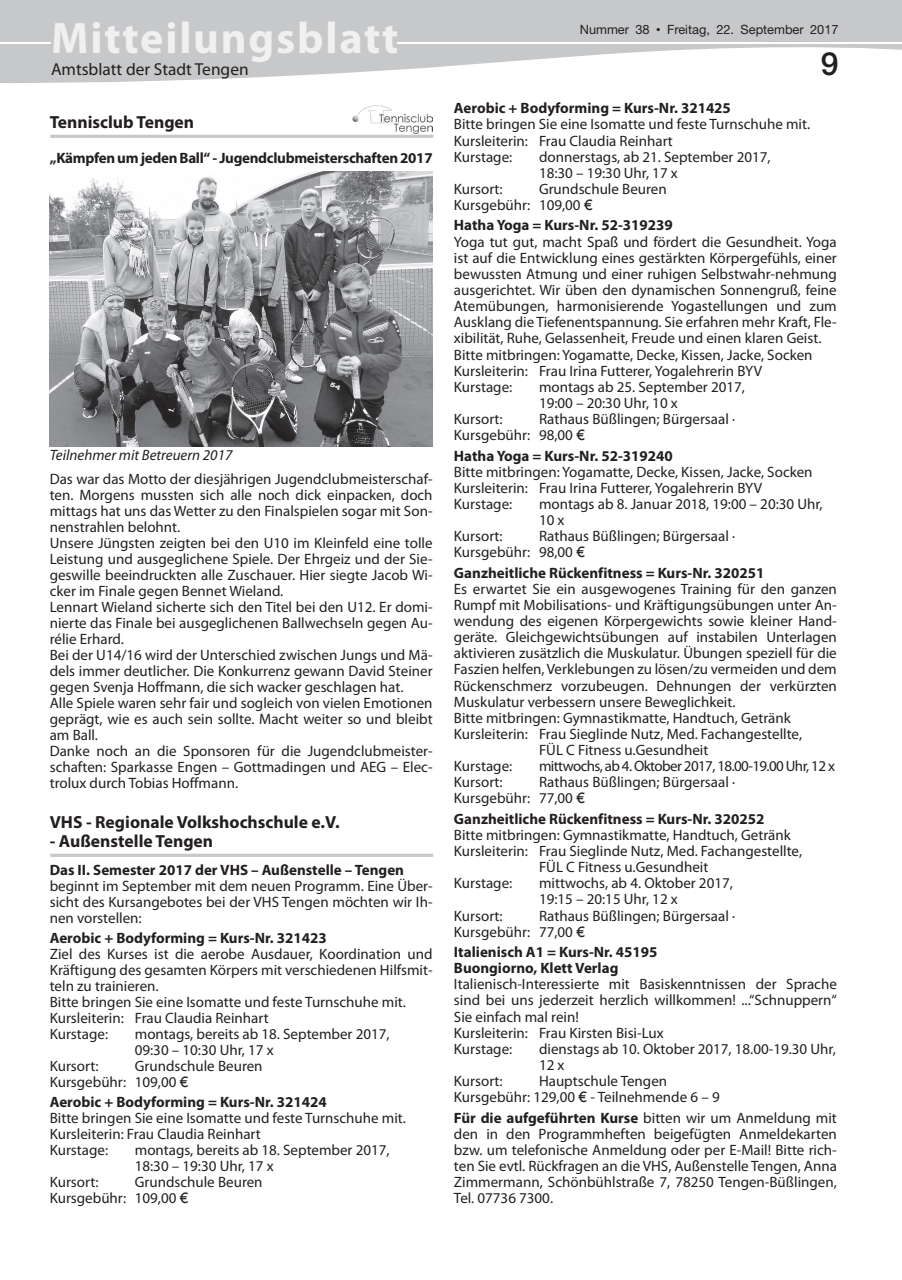
<style>
.page{position:relative;width:902px;height:1280px;background:#fff}
.page>*{position:absolute;margin:0;border:0;box-sizing:border-box;transform-origin:0 0}
.t1{font:700 44.25px "Myriad Pro";letter-spacing:.04em;color:#f0f0f1}
.t2{font:500 31.95px "Helvetica Neue";color:#231f20}
.t3{font:700 17.55px "Myriad Pro";color:#231f20}
.t4{font:17.4px "Myriad Pro";color:#231f20}
.t5{font:15px/16px "Myriad Pro";color:#231f20}
.t6{font:700 15px/16.2px "Myriad Pro";color:#231f20}
.t7{font:700 15px "Myriad Pro";letter-spacing:-.02em;color:#231f20}
.t8{font:15px "Myriad Pro";letter-spacing:-.04em;color:#231f20}
.t9{font:italic 15px "Myriad Pro";color:#231f20}
.t10{font:12.75px "Helvetica Neue";color:#231f20}
.s1{font-size:12.9px}
.s2{font-family:"M Twentieth Century";font-weight:500}
.s3{font-family:"Gill Sans"}
.s4{font-weight:700}
</style>
<div class="page">
<svg style="left:1px;top:0;width:900px;height:83px;fill:#c7c8ca"></svg>
<svg style="left:0;top:0;width:1px;height:83px"></svg>
<div style="left:53px;top:22px;width:344px;height:40px;background:#c7c8ca"></div>
<hr style="left:0;top:42px;width:51px;height:1px;background:#fff">
<hr style="left:397px;top:42px;width:504px;height:1px;background:#fff">
<hr style="left:50px;top:135px;width:383px;height:3px;background:#c7c8ca">
<img style="left:352px;top:105px;width:80px;height:28px">
<img style="left:50px;top:171px;width:382px;height:275px">
<hr style="left:50px;top:854px;width:383px;height:3px;background:#c7c8ca">
<h1 class="t1" style="left:51px;top:9px;width:349px">Mitteilungsblatt</h1>
<p class="t10" style="left:579px;top:22px;width:260px">Nummer <span class="s1">38</span> <span class="s2">•</span> Freitag, 22. September 2017</p>
<p class="t4" style="left:51px;top:59px;width:199px">Amtsblatt der Stadt Tengen</p>
<h2 class="t2" style="left:820px;top:45px;width:19px">9</h2>
<p class="t3" style="left:50px;top:110px;width:146px">Tennisclub Tengen</p>
<p class="t7" style="left:50px;top:148px;width:384px">„Kämpfen um jeden Ball“ - Jugendclubmeisterschaften 2017</p>
<p class="t9" style="left:50px;top:445px;width:184px">Teilnehmer mit Betreuern 2017</p>
<p class="t5" style="left:50px;top:471px;width:384px">Das war das Motto der diesjährigen Jugendclubmeisterschaf&shy;ten. Morgens mussten sich alle noch dick einpacken, doch mittags hat uns das Wetter zu den Finalspielen sogar mit Son&shy;nenstrahlen belohnt.<br>Unsere Jüngsten zeigten bei den U10 im Kleinfeld eine tolle Leistung und ausgeglichene Spiele. Der Ehrgeiz und der Sie&shy;geswille beeindruckten alle Zuschauer. Hier siegte Jacob Wi&shy;cker im Finale gegen Bennet Wieland.<br>Lennart Wieland sicherte sich den Titel bei den U12. Er domi&shy;nierte das Finale bei ausgeglichenen Ballwechseln gegen Au&shy;rélie Erhard.<br>Bei der U14/16 wird der Unterschied zwischen Jungs und Mä&shy;dels immer deutlicher. Die Konkurrenz gewann David Steiner gegen Svenja Hoffmann, die sich wacker geschlagen hat.<br>Alle Spiele waren sehr fair und sogleich von vielen Emotionen geprägt, wie es auch sein sollte. Macht weiter so und bleibt am Ball.<br>Danke noch an die Sponsoren für die Jugendclubmeister&shy;schaften: Sparkasse Engen – Gottmadingen und AEG – Elec&shy;trolux durch Tobias Hoffmann.</p>
<p class="t3" style="left:50px;top:810px;width:291px">VHS - Regionale Volkshochschule e.V.</p>
<p class="t3" style="left:50px;top:829px;width:165px">- Außenstelle Tengen</p>
<p class="t6" style="left:50px;top:861px;width:356px">Das II. Semester 2017 der VHS – Außenstelle – Tengen</p>
<p class="t5" style="left:50px;top:877px;width:384px;text-align:justify">beginnt im September mit dem neuen Programm. Eine Über&shy;sicht des Kursangebotes bei der VHS Tengen möchten wir Ih&shy;nen vorstellen:</p>
<p class="t6" style="left:50px;top:929px;width:278px">Aerobic + Bodyforming = Kurs-Nr. 321423</p>
<p class="t5" style="left:50px;top:946px;width:384px">Ziel des Kurses ist die aerobe Ausdauer, Koordination und Kräftigung des gesamten Körpers mit verschiedenen Hilfsmit&shy;teln zu trainieren.<br>Bitte bringen Sie eine Isomatte und feste Turnschuhe mit.<br>Kursleiterin: Frau Claudia Reinhart<br>Kurstage:</p>
<p class="t5" style="left:135px;top:1026px;width:256px">montags, bereits ab 18. September 2017,<br>09:30 – 10:30 Uhr, 17 x</p>
<p class="t5" style="left:50px;top:1058px;width:214px;text-indent:85px">Grundschule Beuren<br>Kursgebühr: 109,00 <span class="s3">€</span></p>
<p class="t6" style="left:50px;top:1094px;width:278px">Aerobic + Bodyforming = Kurs-Nr. 321424</p>
<p class="t5" style="left:50px;top:1110px;width:358px">Bitte bringen Sie eine Isomatte und feste Turnschuhe mit.<br>Kursleiterin: Frau Claudia Reinhart<br>Kurstage:</p>
<p class="t5" style="left:50px;top:1058px;width:50px">Kursort:</p>
<p class="t5" style="left:135px;top:1142px;width:256px">montags, bereits ab 18. September 2017,<br>18:30 – 19:30 Uhr, 17 x</p>
<p class="t5" style="left:50px;top:1174px;width:214px;text-indent:85px">Grundschule Beuren<br>Kursgebühr: 109,00 <span class="s3">€</span></p>
<p class="t5" style="left:50px;top:1174px;width:50px">Kursort:</p>
<p class="t6" style="left:454px;top:100px;width:278px">Aerobic + Bodyforming = Kurs-Nr. 321425</p>
<p class="t5" style="left:454px;top:116px;width:358px">Bitte bringen Sie eine Isomatte und feste Turnschuhe mit.<br>Kursleiterin: Frau Claudia Reinhart<br>Kurstage:</p>
<p class="t5" style="left:539px;top:148px;width:233px">donnerstags, ab 21. September 2017,<br>18:30 – 19:30 Uhr, 17 x</p>
<p class="t5" style="left:454px;top:181px;width:214px;text-indent:85px">Grundschule Beuren<br>Kursgebühr: 109,00 <span class="s3">€</span></p>
<p class="t6" style="left:454px;top:217px;width:220px">Hatha Yoga = Kurs-Nr. 52-319239</p>
<p class="t5" style="left:454px;top:233px;width:384px">Yoga tut gut, macht Spaß und fördert die Gesundheit. Yoga ist auf die Entwicklung eines gestärkten Körpergefühls, einer bewussten Atmung und einer ruhigen Selbstwahr-nehmung ausgerichtet. Wir üben den dynamischen Sonnengruß, feine Atemübungen, harmonisierende Yogastellungen und zum Ausklang die Tiefenentspannung. Sie erfahren mehr Kraft, Fle&shy;xibilität, Ruhe, Gelassenheit, Freude und einen klaren Geist.<br>Bitte mitbringen: Yogamatte, Decke, Kissen, Jacke, Socken Kursleiterin: Frau Irina Futterer, Yogalehrerin BYV<br>Kurstage:</p>
<p class="t5" style="left:454px;top:181px;width:50px">Kursort:</p>
<p class="t5" style="left:539px;top:378px;width:207px">montags ab 25. September 2017,<br>19:00 – 20:30 Uhr, 10 x</p>
<p class="t5" style="left:454px;top:411px;width:283px;text-indent:85px">Rathaus Büßlingen; Bürgersaal ·<br>Kursgebühr: 98,00 <span class="s3">€</span></p>
<p class="t6" style="left:454px;top:447px;width:220px">Hatha Yoga = Kurs-Nr. 52-319240</p>
<p class="t5" style="left:454px;top:463px;width:360px">Bitte mitbringen: Yogamatte, Decke, Kissen, Jacke, Socken<br>Kursleiterin: Frau Irina Futterer, Yogalehrerin BYV<br>Kurstage:</p>
<p class="t5" style="left:454px;top:411px;width:50px">Kursort:</p>
<p class="t5" style="left:539px;top:495px;width:285px">montags ab 8. Januar 2018, 19:00 – 20:30 Uhr,<br>10 x</p>
<p class="t5" style="left:454px;top:528px;width:283px;text-indent:85px">Rathaus Büßlingen; Bürgersaal ·<br>Kursgebühr: 98,00 <span class="s3">€</span></p>
<p class="t6" style="left:454px;top:564px;width:312px">Ganzheitliche Rückenfitness = Kurs-Nr. 320251</p>
<p class="t5" style="left:454px;top:580px;width:384px">Es erwartet Sie ein ausgewogenes Training für den ganzen</p>
<p class="t5" style="left:454px;top:597px;width:384px">Rumpf mit Mobilisations- und Kräftigungsübungen unter An-</p>
<p class="t5" style="left:454px;top:613px;width:384px">wendung des eigenen Körpergewichts sowie kleiner Hand-</p>
<p class="t5" style="left:454px;top:629px;width:384px">geräte. Gleichgewichtsübungen auf instabilen Unterlagen</p>
<p class="t5" style="left:454px;top:645px;width:384px">aktivieren zusätzlich die Muskulatur. Übungen speziell für die</p>
<p class="t5" style="left:454px;top:661px;width:384px">Faszien helfen, Verklebungen zu lösen/zu vermeiden und dem</p>
<p class="t5" style="left:454px;top:677px;width:384px">Rückenschmerz vorzubeugen. Dehnungen der verkürzten</p>
<p class="t5" style="left:454px;top:693px;width:283px">Muskulatur verbessern unsere Beweglichkeit.</p>
<p class="t5" style="left:454px;top:709px;width:338px">Bitte mitbringen: Gymnastikmatte, Handtuch, Getränk</p>
<p class="t5" style="left:454px;top:726px;width:349px">Kursleiterin: Frau Sieglinde Nutz, Med. Fachangestellte,</p>
<p class="t5" style="left:539px;top:742px;width:171px">FÜL C Fitness u.Gesundheit</p>
<p class="t5" style="left:454px;top:758px;width:60px">Kurstage:</p>
<p class="t8" style="left:539px;top:757px;width:297px">mittwochs, ab 4. Oktober 2017, 18.00-19.00 Uhr, 12 x</p>
<p class="t5" style="left:454px;top:774px;width:50px">Kursort:</p>
<p class="t5" style="left:454px;top:528px;width:50px">Kursort:</p>
<p class="t5" style="left:454px;top:774px;width:283px;text-indent:85px">Rathaus Büßlingen; Bürgersaal ·<br>Kursgebühr: 77,00 <span class="s3">€</span></p>
<p class="t6" style="left:454px;top:810px;width:312px">Ganzheitliche Rückenfitness = Kurs-Nr. 320252</p>
<p class="t5" style="left:454px;top:827px;width:338px">Bitte mitbringen: Gymnastikmatte, Handtuch, Getränk</p>
<p class="t5" style="left:454px;top:843px;width:349px">Kursleiterin: Frau Sieglinde Nutz, Med. Fachangestellte,</p>
<p class="t5" style="left:539px;top:859px;width:171px">FÜL C Fitness u.Gesundheit</p>
<p class="t5" style="left:454px;top:875px;width:60px">Kurstage:</p>
<p class="t5" style="left:539px;top:875px;width:195px">mittwochs, ab 4. Oktober 2017,<br>19:15 – 20:15 Uhr, 12 x</p>
<p class="t5" style="left:454px;top:907px;width:50px">Kursort:</p>
<p class="t5" style="left:454px;top:907px;width:283px;text-indent:85px">Rathaus Büßlingen; Bürgersaal ·<br>Kursgebühr: 77,00 <span class="s3">€</span></p>
<p class="t6" style="left:454px;top:943px;width:205px">Italienisch A1 = Kurs-Nr. 45195<br>Buongiorno, Klett Verlag</p>
<p class="t5" style="left:454px;top:976px;width:384px">Italienisch-Interessierte mit Basiskenntnissen der Sprache sind bei uns jederzeit herzlich willkommen! ...“Schnuppern“ Sie einfach mal rein!<br>Kursleiterin: Frau Kirsten Bisi-Lux<br>Kurstage:</p>
<p class="t5" style="left:539px;top:1040px;width:298px">dienstags ab 10. Oktober 2017, 18.00-19.30 Uhr,<br>12 x</p>
<p class="t5" style="left:454px;top:1073px;width:267px;text-indent:85px">Hauptschule Tengen<br>Kursgebühr: 129,00 <span class="s3">€</span> - Teilnehmende 6 – 9</p>
<p class="t5" style="left:454px;top:1109px;width:384px;text-align:justify"><span class="s4">Für die aufgeführten Kurse</span> bitten wir um Anmeldung mit den in den Programmheften beigefügten Anmeldekarten bzw. um telefonische Anmeldung oder per E-Mail! Bitte rich&shy;ten Sie evtl. Rückfragen an die VHS, Außenstelle Tengen, Anna Zimmermann, Schönbühlstraße 7, 78250 Tengen-Büßlingen, Tel. 07736 7300.</p>
<p class="t5" style="left:454px;top:1073px;width:50px">Kursort:</p>
</div>
